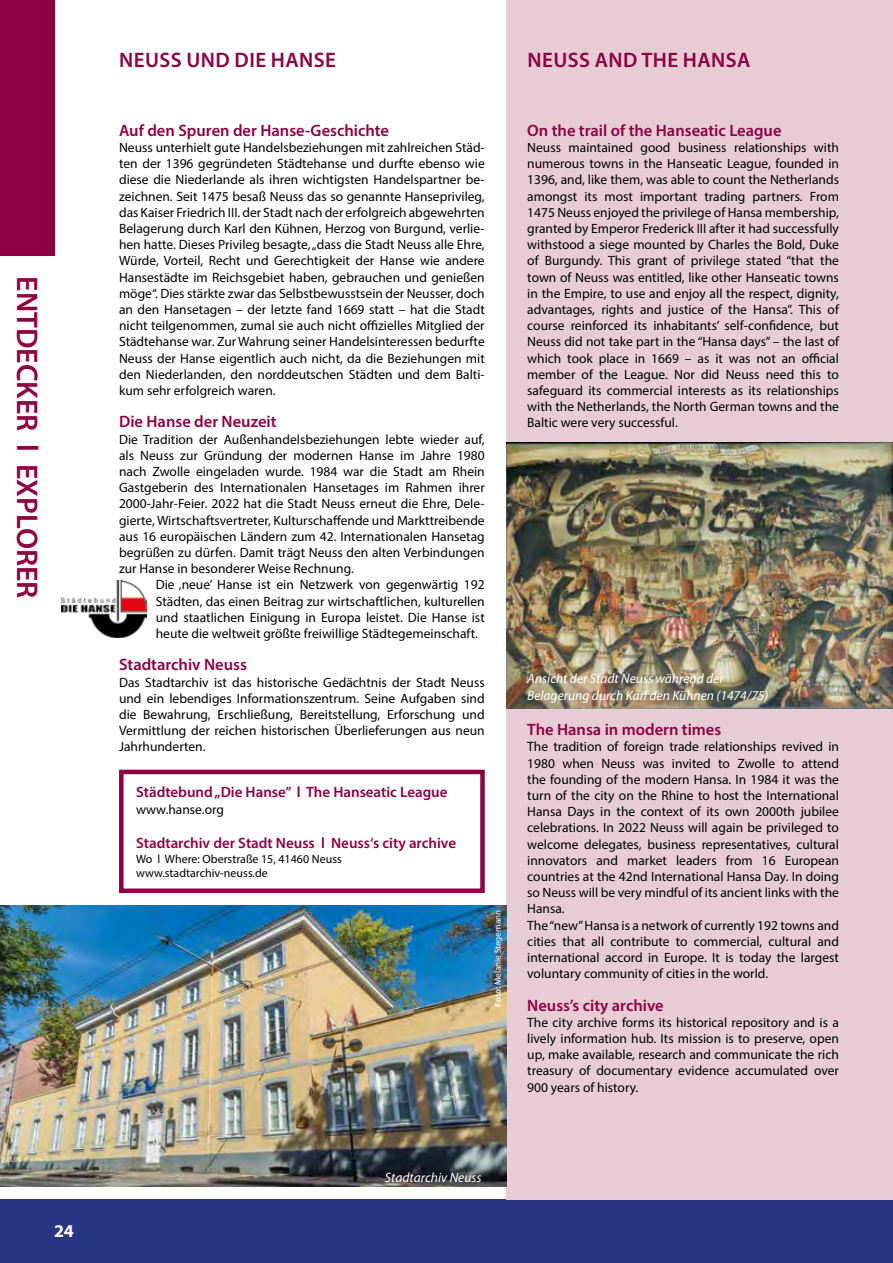
<style>
.page{position:relative;width:893px;height:1263px;background:#fff}
.page>*{position:absolute;margin:0;border:0;box-sizing:border-box;transform-origin:0 0}
.t1{font:600 30px "Myriad Pro";color:#8d0042}
.t2{font:600 21px "Myriad Pro";letter-spacing:.02em;color:#8d0042}
.t3{font:700 18px "Myriad Pro";color:#fff}
.t4{font:600 16.5px "Myriad Pro";color:#8d0042}
.t5{font:600 15px "Myriad Pro";color:#8d0042}
.t6{font:13.5px/16.2px "Myriad Pro";color:#000;text-align:justify}
.t7{font:italic 13.5px/16.2px "Myriad Pro";color:#fff}
.t8{font:12px/14.4px "Myriad Pro";color:#000}
.t9{font:9px "Myriad Pro";color:#fff}
.s1{font-weight:600}
</style>
<div class="page">
<div style="left:0;top:1199px;width:893px;height:64px;background:#283583"></div>
<div style="left:506px;top:0;width:387px;height:1199px;background:#e8ccd5"></div>
<div style="left:0;top:0;width:54px;height:255px;background:#8d0042"></div>
<img style="left:506px;top:443px;width:387px;height:265px">
<img style="left:0;top:906px;width:506px;height:280px">
<img style="left:62px;top:581px;width:84px;height:56px">
<div style="left:119px;top:770px;width:366px;height:123px;background:#fff;border:4px solid #8d0042"></div>
<h1 class="t1" style="left:46px;top:276px;width:323px;rotate:90deg">ENTDECKER l EXPLORER</h1>
<h3 class="t3" style="left:54px;top:1219px;width:21px">24</h3>
<h2 class="t2" style="left:119px;top:46px;width:218px">NEUSS UND DIE HANSE</h2>
<h2 class="t2" style="left:527px;top:46px;width:225px">NEUSS AND THE HANSA</h2>
<p class="t4" style="left:119px;top:120px;width:272px">Auf den Spuren der Hanse-Geschichte</p>
<p class="t6" style="left:119px;top:139px;width:367px">Neuss unterhielt gute Handelsbeziehungen mit zahlreichen Städ&shy;ten der 1396 gegründeten Städtehanse und durfte ebenso wie diese die Niederlande als ihren wichtigsten Handelspartner be&shy;zeichnen. Seit 1475 besaß Neuss das so genannte Hanseprivileg, das Kaiser Friedrich III. der Stadt nach der erfolgreich abgewehrten Belagerung durch Karl den Kühnen, Herzog von Burgund, verlie&shy;hen hatte. Dieses Privileg besagte, „dass die Stadt Neuss alle Ehre, Würde, Vorteil, Recht und Gerechtigkeit der Hanse wie andere Hansestädte im Reichsgebiet haben, gebrauchen und genießen möge“. Dies stärkte zwar das Selbstbewusstsein der Neusser, doch an den Hansetagen – der letzte fand 1669 statt – hat die Stadt nicht teilgenommen, zumal sie auch nicht offizielles Mitglied der Städtehanse war. Zur Wahrung seiner Handelsinteressen bedurfte Neuss der Hanse eigentlich auch nicht, da die Beziehungen mit den Niederlanden, den norddeutschen Städten und dem Balti&shy;kum sehr erfolgreich waren.</p>
<p class="t4" style="left:119px;top:411px;width:159px">Die Hanse der Neuzeit</p>
<p class="t6" style="left:119px;top:431px;width:367px">Die Tradition der Außenhandelsbeziehungen lebte wieder auf, als Neuss zur Gründung der modernen Hanse im Jahre 1980 nach Zwolle eingeladen wurde. 1984 war die Stadt am Rhein Gastgeberin des Internationalen Hansetages im Rahmen ihrer 2000-Jahr-Feier. 2022 hat die Stadt Neuss erneut die Ehre, Dele&shy;gierte, Wirtschaftsvertreter, Kulturschaffende und Markttreibende aus 16 europäischen Ländern zum 42. Internationalen Hansetag begrüßen zu dürfen. Damit trägt Neuss den alten Verbindungen zur Hanse in besonderer Weise Rechnung.</p>
<p class="t6" style="left:156px;top:576px;width:330px">Die ‚neue’ Hanse ist ein Netzwerk von gegenwärtig 192<br>Städten, das einen Beitrag zur wirtschaftlichen, kulturellen und staatlichen Einigung in Europa leistet. Die Hanse ist heute die weltweit größte freiwillige Städtegemeinschaft.</p>
<p class="t4" style="left:119px;top:654px;width:129px">Stadtarchiv Neuss</p>
<p class="t6" style="left:119px;top:674px;width:367px">Das Stadtarchiv ist das historische Gedächtnis der Stadt Neuss und ein lebendiges Informationszentrum. Seine Aufgaben sind die Bewahrung, Erschließung, Bereitstellung, Erforschung und Vermittlung der reichen historischen Überlieferungen aus neun Jahrhunderten.</p>
<p class="t5" style="left:136px;top:782px;width:313px">Städtebund „Die Hanse” l The Hanseatic League</p>
<p class="t6" style="left:136px;top:801px;width:89px">www.hanse.org</p>
<p class="t5" style="left:136px;top:834px;width:322px">Stadtarchiv der Stadt Neuss l Neuss‘s city archive</p>
<p class="t8" style="left:136px;top:851px;width:207px">Wo l Where: Oberstraße 15, 41460 Neuss www.stadtarchiv-neuss.de</p>
<p class="t9" style="left:492px;top:1007px;width:98px;rotate:-90deg"><span class="s1">Foto:</span> Melanie Stegemann</p>
<p class="t4" style="left:527px;top:120px;width:256px">On the trail of the Hanseatic League</p>
<p class="t6" style="left:527px;top:139px;width:313px">Neuss maintained good business relationships with numerous towns in the Hanseatic League, founded in 1396, and, like them, was able to count the Netherlands amongst its most important trading partners. From 1475 Neuss enjoyed the privilege of Hansa membership, granted by Emperor Frederick III after it had successfully withstood a siege mounted by Charles the Bold, Duke of Burgundy. This grant of privilege stated “that the town of Neuss was entitled, like other Hanseatic towns in the Empire, to use and enjoy all the respect, dignity, advantages, rights and justice of the Hansa”. This of course reinforced its inhabitants’ self-confidence, but Neuss did not take part in the “Hansa days” – the last of which took place in 1669 – as it was not an official member of the League. Nor did Neuss need this to safeguard its commercial interests as its relationships with the Netherlands, the North German towns and the Baltic were very successful.</p>
<p class="t7" style="left:527px;top:670px;width:243px">Ansicht der Stadt Neuss während der<br>Belagerung durch Karl den Kühnen (1474/75)</p>
<p class="t4" style="left:527px;top:719px;width:196px">The Hansa in modern times</p>
<p class="t6" style="left:527px;top:738px;width:313px;text-align:left">The tradition of foreign trade relationships revived in 1980 when Neuss was invited to Zwolle to attend the founding of the modern Hansa. In 1984 it was the turn of the city on the Rhine to host the International Hansa Days in the context of its own 2000th jubilee celebrations. In 2022 Neuss will again be privileged to welcome delegates, business representatives, cultural innovators and market leaders from 16 European countries at the 42nd International Hansa Day. In doing so Neuss will be very mindful of its ancient links with the Hansa.<br>The “new” Hansa is a network of currently 192 towns and cities that all contribute to commercial, cultural and international accord in Europe. It is today the largest voluntary community of cities in the world.</p>
<p class="t4" style="left:527px;top:994px;width:138px">Neuss’s city archive</p>
<p class="t6" style="left:527px;top:1014px;width:313px">The city archive forms its historical repository and is a lively information hub. Its mission is to preserve, open up, make available, research and communicate the rich treasury of documentary evidence accumulated over 900 years of history.</p>
<p class="t7" style="left:385px;top:1169px;width:98px">Stadtarchiv Neuss</p>
</div>
